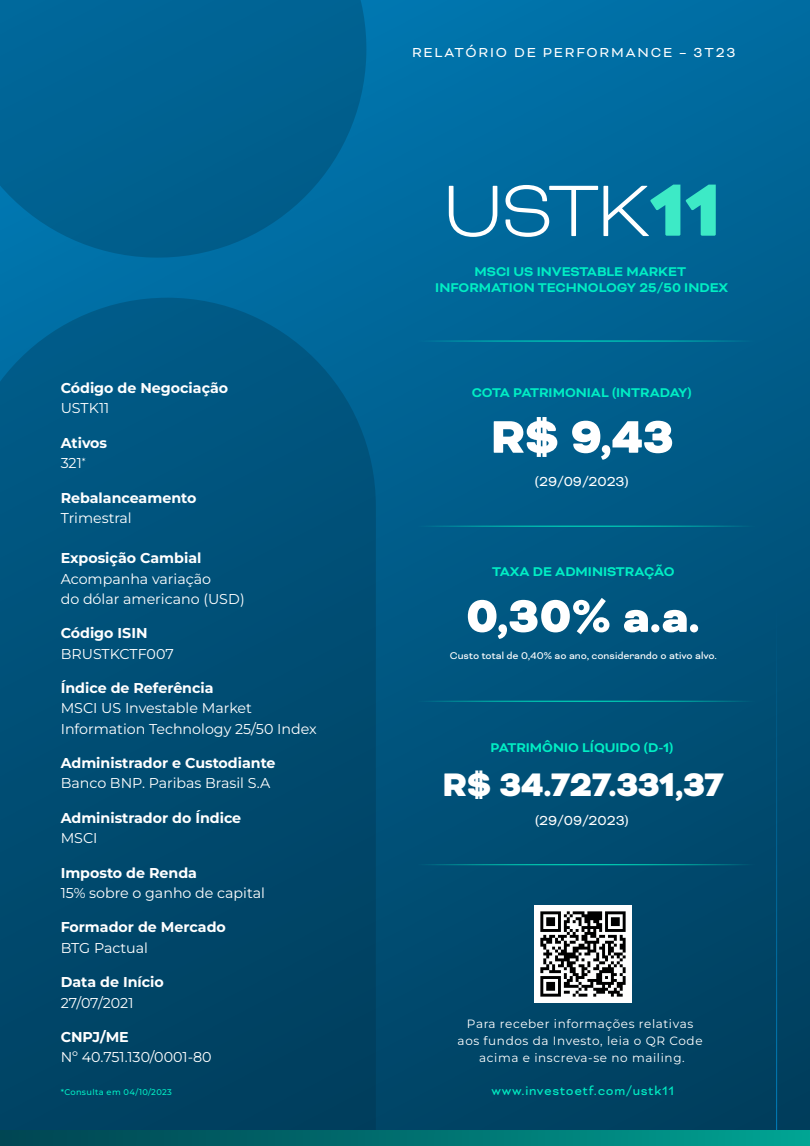
<style>
.page{position:relative;width:810px;height:1146px;background:#fff}
.page>*{position:absolute;margin:0;border:0;box-sizing:border-box;transform-origin:0 0}
.t1{font:900 52.5px "Bicyclette";color:#fff}
.t2{font:900 37.5px "Bicyclette";letter-spacing:-.01em;color:#fff}
.t3{font:15px "Bicyclette";letter-spacing:.125em;color:#fff}
.t4{font:700 14.55px/16.5px "Bicyclette";color:#00eec4;text-align:center}
.t5{font:14.25px/20.2px "Montserrat";color:#fff}
.t6{font:700 14.25px/20.2px "Montserrat";color:#fff}
.t7{font:14.25px "Bicyclette";letter-spacing:.05em;color:#00eec4}
.t8{font:12px/17.2px "Montserrat";letter-spacing:.05em;color:#fff;text-align:center}
.t9{font:11.25px "Bicyclette";color:#fff}
.t10{font:500 8.25px "Montserrat";letter-spacing:.04em;color:#00eec4}
.s1{font-weight:400}
</style>
<div class="page">
<div style="left:0;top:0;width:810px;height:1136px;background:linear-gradient(to bottom,#0072a9,#00405f)"></div>
<svg style="left:0;top:0;width:366px;height:258px;background:#006394"></svg>
<svg style="left:776px;top:0;width:34px;height:1130px;background:#00537d"></svg>
<svg style="left:0;top:298px;width:376px;height:832px;background:#004d74"></svg>
<div style="left:0;top:1130px;width:810px;height:16px;background:linear-gradient(to right,#004150,#00a191)"></div>
<hr style="left:405px;top:526px;width:355px;height:1px;background:#fff">
<hr style="left:405px;top:341px;width:355px;height:1px;background:#fff">
<hr style="left:405px;top:701px;width:355px;height:1px;background:#fff">
<hr style="left:405px;top:864px;width:355px;height:1px;background:#fff">
<img style="left:534px;top:905px;width:97px;height:97px">
<svg style="left:449px;top:186px;width:48px;height:51px"></svg>
<svg style="left:506px;top:185px;width:92px;height:52px"></svg>
<svg style="left:604px;top:185px;width:76px;height:51px;background:#349bb2"></svg>
<svg style="left:686px;top:185px;width:30px;height:51px;background:#24b5b3"></svg>
<p class="t6" style="left:61px;top:377px;width:169px">Código de Negociação</p>
<p class="t5" style="left:61px;top:398px;width:50px">USTK11</p>
<p class="t6" style="left:61px;top:432px;width:48px">Ativos<br><span class="s1">321</span><sup>*</sup></p>
<p class="t6" style="left:61px;top:487px;width:137px">Rebalanceamento</p>
<p class="t5" style="left:61px;top:507px;width:73px">Trimestral</p>
<p class="t6" style="left:61px;top:548px;width:142px">Exposição Cambial</p>
<p class="t5" style="left:61px;top:568px;width:185px">Acompanha variação<br>do dólar americano (USD)</p>
<p class="t6" style="left:61px;top:623px;width:88px">Código ISIN</p>
<p class="t5" style="left:61px;top:643px;width:115px">BRUSTKCTF007</p>
<p class="t6" style="left:61px;top:677px;width:154px">Índice de Referência</p>
<p class="t5" style="left:61px;top:698px;width:258px">MSCI US Investable Market<br>Information Technology 25/50 Index</p>
<p class="t6" style="left:61px;top:752px;width:216px">Administrador e Custodiante</p>
<p class="t5" style="left:61px;top:773px;width:211px">Banco BNP. Paribas Brasil S.A</p>
<p class="t6" style="left:61px;top:807px;width:182px">Administrador do Índice</p>
<p class="t5" style="left:61px;top:827px;width:38px">MSCI</p>
<p class="t6" style="left:61px;top:862px;width:138px">Imposto de Renda</p>
<p class="t5" style="left:61px;top:882px;width:206px">15% sobre o ganho de capital</p>
<p class="t6" style="left:61px;top:917px;width:167px">Formador de Mercado</p>
<p class="t5" style="left:61px;top:937px;width:89px">BTG Pactual</p>
<p class="t6" style="left:61px;top:971px;width:105px">Data de Início</p>
<p class="t5" style="left:61px;top:992px;width:74px">27/07/2021</p>
<p class="t6" style="left:61px;top:1026px;width:70px">CNPJ/ME</p>
<p class="t5" style="left:61px;top:1046px;width:152px">Nº 40.751.130/0001-80</p>
<p class="t10" style="left:61px;top:1086px;width:113px">*Consulta em 04/10/2023</p>
<p class="t3" style="left:412px;top:44px;width:325px">RELATÓRIO DE PERFORMANCE – 3T23</p>
<p class="t4" style="left:435px;top:263px;width:294px">MSCI US INVESTABLE MARKET<br>INFORMATION TECHNOLOGY 25/50 INDEX</p>
<p class="t4" style="left:472px;top:385px;width:221px">COTA PATRIMONIAL (INTRADAY)</p>
<h1 class="t1" style="left:491px;top:406px;width:185px">R$ 9,43</h1>
<p class="t3" style="left:535px;top:473px;width:95px">(29/09/2023)</p>
<p class="t4" style="left:492px;top:564px;width:184px">TAXA DE ADMINISTRAÇÃO</p>
<h1 class="t1" style="left:466px;top:585px;width:235px">0,30% a.a.</h1>
<p class="t9" style="left:450px;top:649px;width:269px">Custo total de 0,40% ao ano, considerando o ativo alvo.</p>
<p class="t4" style="left:490px;top:740px;width:185px">PATRIMÔNIO LÍQUIDO (D-1)</p>
<h2 class="t2" style="left:442px;top:763px;width:282px">R$ 34.727.331,37</h2>
<p class="t3" style="left:535px;top:811px;width:95px">(29/09/2023)</p>
<p class="t8" style="left:458px;top:1014px;width:246px">Para receber informações relativas aos fundos da Investo, leia o QR Code acima e inscreva-se no mailing.</p>
<p class="t7" style="left:492px;top:1082px;width:184px">www.investoetf.com/ustk11</p>
</div>
